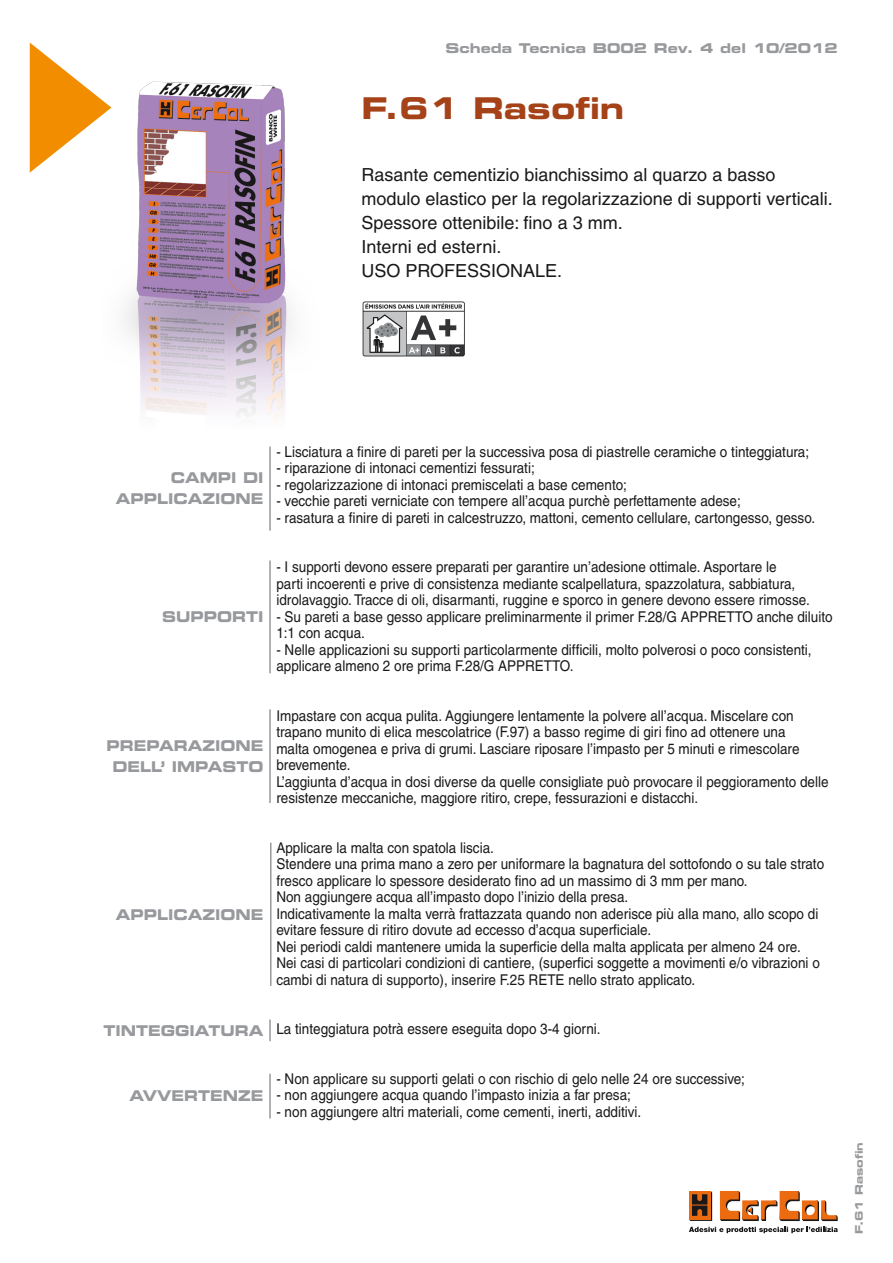
<style>
.page{position:relative;width:893px;height:1263px;background:#fff}
.page>*{position:absolute;margin:0;border:0;box-sizing:border-box;transform-origin:0 0}
.t1{font:30px "Eurostile LT Bold Extended Two";color:#a54217}
.t2{font:18px/24px "Helvetica LT";color:#1a1818}
.t3{font:14.85px/16.5px "Helvetica LT";color:#1a1818;scale:.91 1}
.t4{font:14.85px/21px "Eurostile LT Bold Extended Two";color:#97999c;text-align:right;scale:.91 1}
.t5{font:13.5px "Eurostile LT Bold Extended Two";color:#97999c}
.t6{font:10.5px "Eurostile LT Bold Extended Two";color:#97999c}
</style>
<div class="page">
<img style="left:111px;top:81px;width:181px;height:336px">
<svg style="left:30px;top:43px;width:81px;height:130px"></svg>
<hr style="left:269px;top:446px;width:2px;height:85px;background:#97999c">
<hr style="left:269px;top:560px;width:2px;height:113px;background:#97999c">
<hr style="left:269px;top:709px;width:2px;height:94px;background:#97999c">
<svg style="left:689px;top:1191px;width:23px;height:30px"></svg>
<svg style="left:720px;top:1191px;width:118px;height:30px"></svg>
<svg style="left:689px;top:1227px;width:149px;height:6px"></svg>
<hr style="left:270px;top:843px;width:2px;height:143px;background:#97999c">
<hr style="left:269px;top:1074px;width:2px;height:44px;background:#97999c">
<hr style="left:269px;top:1019px;width:2px;height:22px;background:#97999c">
<img style="left:362px;top:301px;width:103px;height:56px">
<p class="t5" style="left:445px;top:39px;width:394px">Scheda Tecnica B002 Rev. 4 del 10/2012</p>
<h1 class="t1" style="left:361px;top:87px;width:264px">F.61 Rasofin</h1>
<p class="t2" style="left:361px;top:163px;width:473px">Rasante cementizio bianchissimo al quarzo a basso modulo elastico per la regolarizzazione di supporti verticali.<br>Spessore ottenibile: fino a 3 mm.<br>Interni ed esterni.<br>USO PROFESSIONALE.</p>
<p class="t4" style="left:116px;top:467px;width:164px">CAMPI DI<br>APPLICAZIONE</p>
<p class="t4" style="left:162px;top:606px;width:113px">SUPPORTI</p>
<p class="t4" style="left:107px;top:735px;width:174px;text-align:center">PREPARAZIONE<br>DELL’ IMPASTO</p>
<p class="t4" style="left:116px;top:903px;width:164px">APPLICAZIONE</p>
<p class="t4" style="left:103px;top:1019px;width:177px">TINTEGGIATURA</p>
<p class="t4" style="left:130px;top:1085px;width:149px">AVVERTENZE</p>
<p class="t3" style="left:276px;top:443px;width:587px">- Lisciatura a finire di pareti per la successiva posa di piastrelle ceramiche o tinteggiatura;</p>
<p class="t3" style="left:276px;top:460px;width:285px">- riparazione di intonaci cementizi fessurati;</p>
<p class="t3" style="left:276px;top:476px;width:387px">- regolarizzazione di intonaci premiscelati a base cemento;</p>
<p class="t3" style="left:276px;top:493px;width:512px">- vecchie pareti verniciate con tempere all’acqua purchè perfettamente adese;</p>
<p class="t3" style="left:276px;top:509px;width:593px">- rasatura a finire di pareti in calcestruzzo, mattoni, cemento cellulare, cartongesso, gesso.</p>
<p class="t3" style="left:276px;top:559px;width:588px">- I supporti devono essere preparati per garantire un’adesione ottimale. Asportare le<br>parti incoerenti e prive di consistenza mediante scalpellatura, spazzolatura, sabbiatura, idrolavaggio. Tracce di oli, disarmanti, ruggine e sporco in genere devono essere rimosse.</p>
<p class="t3" style="left:276px;top:608px;width:613px">- Su pareti a base gesso applicare preliminarmente il primer F.28/G APPRETTO anche diluito<br>1:1 con acqua.</p>
<p class="t3" style="left:276px;top:641px;width:590px">- Nelle applicazioni su supporti particolarmente difficili, molto polverosi o poco consistenti, applicare almeno 2 ore prima F.28/G APPRETTO.</p>
<p class="t3" style="left:276px;top:707px;width:608px">Impastare con acqua pulita. Aggiungere lentamente la polvere all’acqua. Miscelare con trapano munito di elica mescolatrice (F.97) a basso regime di giri fino ad ottenere una<br>malta omogenea e priva di grumi. Lasciare riposare l’impasto per 5 minuti e rimescolare brevemente.<br>L’aggiunta d’acqua in dosi diverse da quelle consigliate può provocare il peggioramento delle resistenze meccaniche, maggiore ritiro, crepe, fessurazioni e distacchi.</p>
<p class="t3" style="left:276px;top:839px;width:603px">Applicare la malta con spatola liscia.<br>Stendere una prima mano a zero per uniformare la bagnatura del sottofondo o su tale strato fresco applicare lo spessore desiderato fino ad un massimo di 3 mm per mano.<br>Non aggiungere acqua all’impasto dopo l’inizio della presa.<br>Indicativamente la malta verrà frattazzata quando non aderisce più alla mano, allo scopo di evitare fessure di ritiro dovute ad eccesso d’acqua superficiale.<br>Nei periodi caldi mantenere umida la superficie della malta applicata per almeno 24 ore.<br>Nei casi di particolari condizioni di cantiere, (superfici soggette a movimenti e/o vibrazioni o cambi di natura di supporto), inserire F.25 RETE nello strato applicato.</p>
<p class="t3" style="left:276px;top:1021px;width:358px">La tinteggiatura potrà essere eseguita dopo 3-4 giorni.</p>
<p class="t3" style="left:276px;top:1070px;width:516px">- Non applicare su supporti gelati o con rischio di gelo nelle 24 ore successive;</p>
<p class="t3" style="left:276px;top:1087px;width:391px">- non aggiungere acqua quando l’impasto inizia a far presa;</p>
<p class="t3" style="left:276px;top:1103px;width:402px">- non aggiungere altri materiali, come cementi, inerti, additivi.</p>
<p class="t6" style="left:852px;top:1234px;width:94px;rotate:-90deg">F.61 Rasofin</p>
</div>
